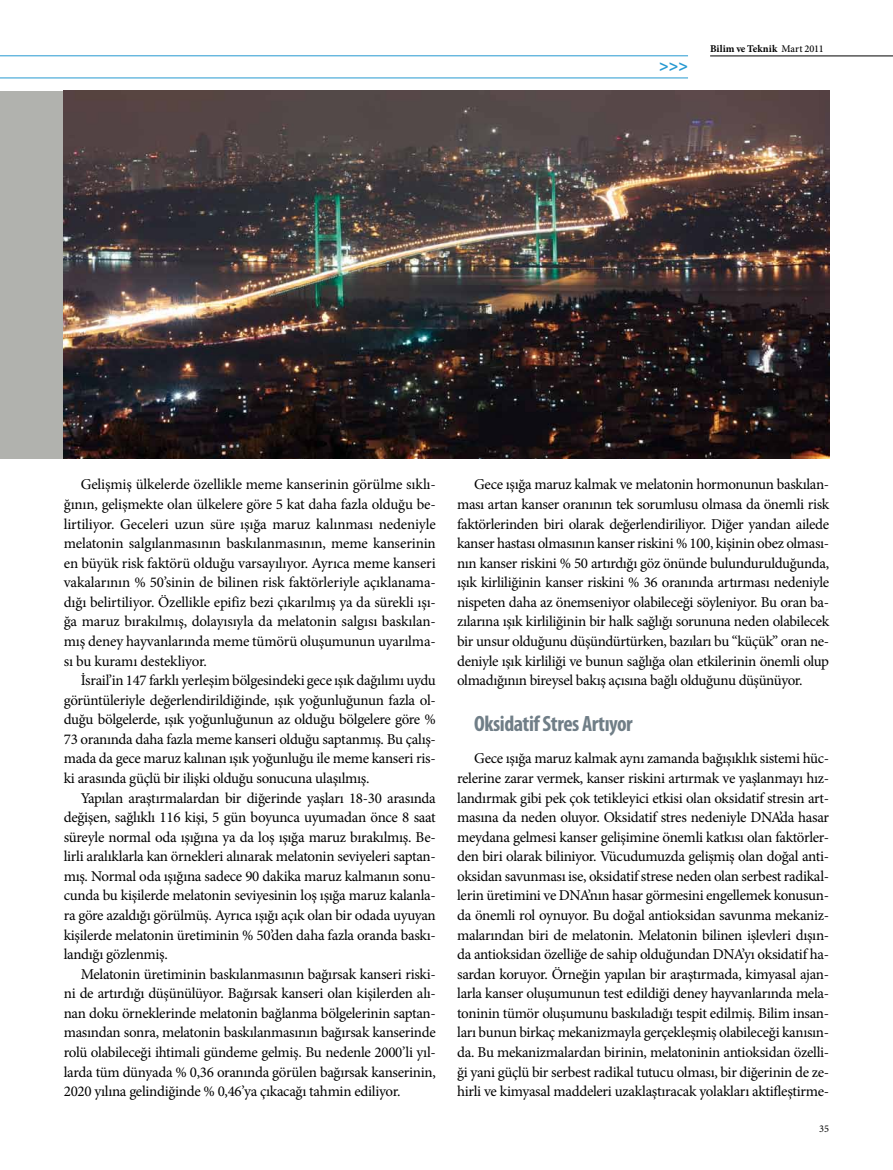
<style>
.page{position:relative;width:893px;height:1170px;background:#fff}
.page>*{position:absolute;margin:0;border:0;box-sizing:border-box;transform-origin:0 0}
.t1{font:700 condensed 22.2px "Myriad Pro";letter-spacing:-.02em;color:#707e87}
.t2{font:700 16.2px "Myriad Pro";color:#2699d1}
.t3{font:15px/19.5px "Minion Pro";letter-spacing:-.02em;color:#000;text-align:justify}
.t4{font:700 10.35px "Minion Pro";letter-spacing:.005em;color:#000}
.t5{font:10.35px "Minion Pro";color:#000}
.s1{font-weight:500}
</style>
<div class="page">
<hr style="left:0;top:78px;width:688px;height:1px;background:#2699d1">
<hr style="left:0;top:56px;width:688px;height:1px;background:#2699d1">
<hr style="left:710px;top:56px;width:183px;height:1px;background:#000">
<div style="left:0;top:91px;width:829px;height:368px;background:#b1b2ae"></div>
<img style="left:64px;top:91px;width:765px;height:368px">
<p class="t2" style="left:659px;top:55px;width:30px">&gt;&gt;&gt;</p>
<p class="t4" style="left:710px;top:41px;width:115px">Bilim ve Teknik <span class="s1">Mart 2011</span></p>
<p class="t3" style="left:64px;top:475px;width:374px;text-indent:17px">Gelişmiş ülkelerde özellikle meme kanserinin görülme sıklı&shy;ğının, gelişmekte olan ülkelere göre 5 kat daha fazla olduğu be&shy;lirtiliyor. Geceleri uzun süre ışığa maruz kalınması nedeniyle melatonin salgılanmasının baskılanmasının, meme kanserinin en büyük risk faktörü olduğu varsayılıyor. Ayrıca meme kanseri vakalarının % 50’sinin de bilinen risk faktörleriyle açıklanama&shy;dığı belirtiliyor. Özellikle epifiz bezi çıkarılmış ya da sürekli ışı&shy;ğa maruz bırakılmış, dolayısıyla da melatonin salgısı baskılan&shy;mış deney hayvanlarında meme tümörü oluşumunun uyarılma&shy;sı bu kuramı destekliyor.</p>
<p class="t3" style="left:64px;top:670px;width:374px;text-indent:17px">İsrail’in 147 farklı yerleşim bölgesindeki gece ışık dağılımı uydu görüntüleriyle değerlendirildiğinde, ışık yoğunluğunun fazla ol&shy;duğu bölgelerde, ışık yoğunluğunun az olduğu bölgelere göre % 73 oranında daha fazla meme kanseri olduğu saptanmış. Bu çalış&shy;mada da gece maruz kalınan ışık yoğunluğu ile meme kanseri ris&shy;ki arasında güçlü bir ilişki olduğu sonucuna ulaşılmış.</p>
<p class="t3" style="left:64px;top:788px;width:374px;text-indent:17px">Yapılan araştırmalardan bir diğerinde yaşları 18-30 arasında değişen, sağlıklı 116 kişi, 5 gün boyunca uyumadan önce 8 saat süreyle normal oda ışığına ya da loş ışığa maruz bırakılmış. Be&shy;lirli aralıklarla kan örnekleri alınarak melatonin seviyeleri saptan&shy;mış. Normal oda ışığına sadece 90 dakika maruz kalmanın sonu&shy;cunda bu kişilerde melatonin seviyesinin loş ışığa maruz kalanla&shy;ra göre azaldığı görülmüş. Ayrıca ışığı açık olan bir odada uyuyan kişilerde melatonin üretiminin % 50’den daha fazla oranda baskı&shy;landığı gözlenmiş.</p>
<p class="t3" style="left:64px;top:964px;width:374px;text-indent:17px">Melatonin üretiminin baskılanmasının bağırsak kanseri riski&shy;ni de artırdığı düşünülüyor. Bağırsak kanseri olan kişilerden alı&shy;nan doku örneklerinde melatonin bağlanma bölgelerinin saptan&shy;masından sonra, melatonin baskılanmasının bağırsak kanserinde rolü olabileceği ihtimali gündeme gelmiş. Bu nedenle 2000’li yıl&shy;larda tüm dünyada % 0,36 oranında görülen bağırsak kanserinin, 2020 yılına gelindiğinde % 0,46’ya çıkacağı tahmin ediliyor.</p>
<p class="t3" style="left:457px;top:475px;width:374px;text-indent:17px">Gece ışığa maruz kalmak ve melatonin hormonunun baskılan&shy;ması artan kanser oranının tek sorumlusu olmasa da önemli risk faktörlerinden biri olarak değerlendiriliyor. Diğer yandan ailede kanser hastası olmasının kanser riskini % 100, kişinin obez olması&shy;nın kanser riskini % 50 artırdığı göz önünde bulundurulduğunda, ışık kirliliğinin kanser riskini % 36 oranında artırması nedeniyle nispeten daha az önemseniyor olabileceği söyleniyor. Bu oran ba&shy;zılarına ışık kirliliğinin bir halk sağlığı sorununa neden olabilecek bir unsur olduğunu düşündürtürken, bazıları bu “küçük” oran ne&shy;deniyle ışık kirliliği ve bunun sağlığa olan etkilerinin önemli olup olmadığının bireysel bakış açısına bağlı olduğunu düşünüyor.</p>
<h1 class="t1" style="left:474px;top:710px;width:160px">Oksidatif Stres Artıyor</h1>
<p class="t3" style="left:457px;top:749px;width:374px;text-indent:17px">Gece ışığa maruz kalmak aynı zamanda bağışıklık sistemi hüc&shy;relerine zarar vermek, kanser riskini artırmak ve yaşlanmayı hız&shy;landırmak gibi pek çok tetikleyici etkisi olan oksidatif stresin art&shy;masına da neden oluyor. Oksidatif stres nedeniyle DNA’da hasar meydana gelmesi kanser gelişimine önemli katkısı olan faktörler&shy;den biri olarak biliniyor. Vücudumuzda gelişmiş olan doğal anti&shy;oksidan savunması ise, oksidatif strese neden olan serbest radikal&shy;lerin üretimini ve DNA’nın hasar görmesini engellemek konusun&shy;da önemli rol oynuyor. Bu doğal antioksidan savunma mekaniz&shy;malarından biri de melatonin. Melatonin bilinen işlevleri dışın&shy;da antioksidan özelliğe de sahip olduğundan DNA’yı oksidatif ha&shy;sardan koruyor. Örneğin yapılan bir araştırmada, kimyasal ajan&shy;larla kanser oluşumunun test edildiği deney hayvanlarında mela&shy;toninin tümör oluşumunu baskıladığı tespit edilmiş. Bilim insan&shy;ları bunun birkaç mekanizmayla gerçekleşmiş olabileceği kanısın&shy;da. Bu mekanizmalardan birinin, melatoninin antioksidan özelli&shy;ği yani güçlü bir serbest radikal tutucu olması, bir diğerinin de ze&shy;hirli ve kimyasal maddeleri uzaklaştıracak yolakları aktifleştirme-</p>
<p class="t5" style="left:819px;top:1121px;width:11px">35</p>
</div>
